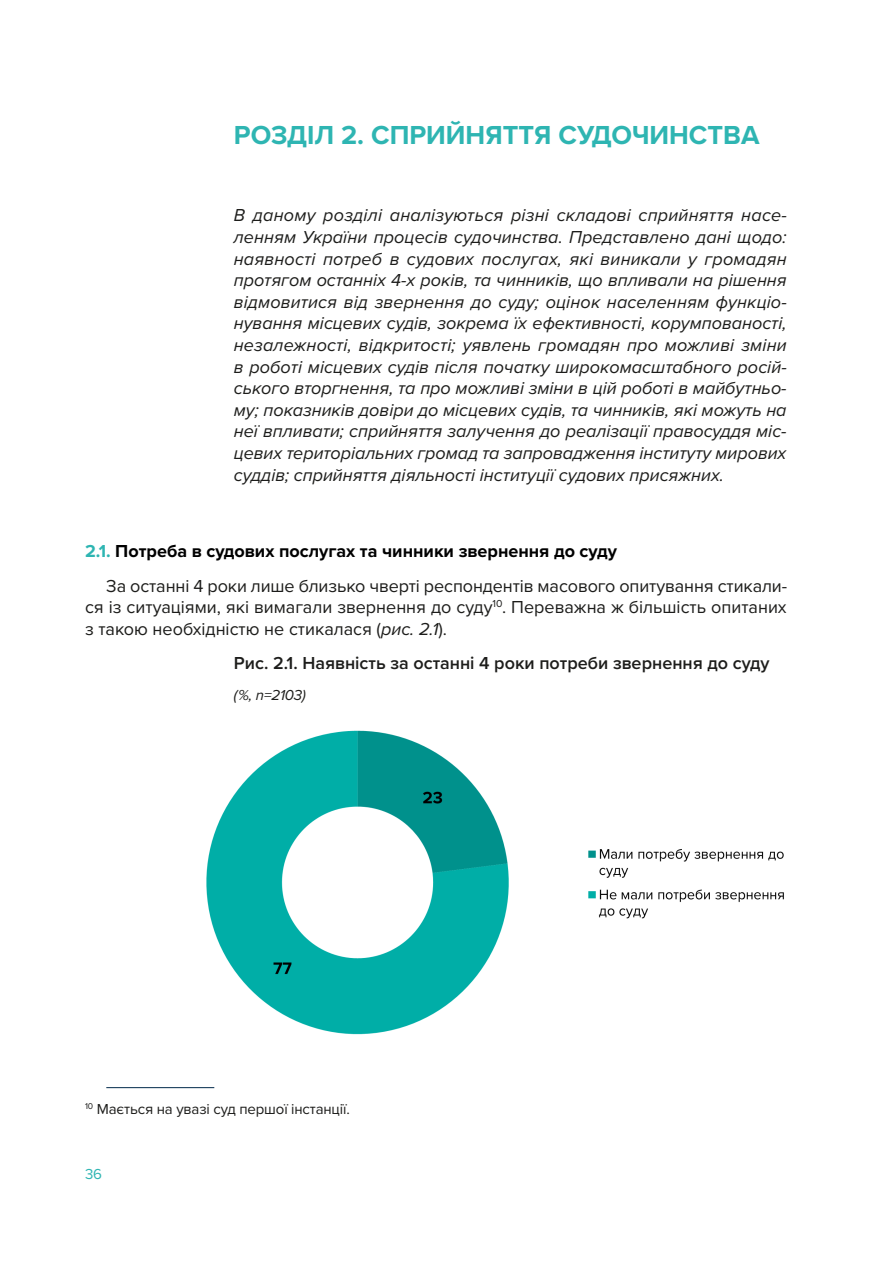
<style>
.page{position:relative;width:893px;height:1263px;background:#fff}
.page>*{position:absolute;margin:0;border:0;box-sizing:border-box;transform-origin:0 0}
.t1{font:700 27px "Proxima Nova";color:#2eb5b2}
.t2{font:italic 18px/21.6px "Proxima Nova";color:#1d1d1b;text-align:justify}
.t3{font:18px/34.3px "Proxima Nova";color:#1d1d1b}
.t4{font:600 18px "Proxima Nova";color:#1d1d1b}
.t5{font:15px "Proxima Nova";letter-spacing:-.01em;color:#1d1d1b}
.t6{font:italic 15px "Proxima Nova";color:#1d1d1b}
.t7{font:15px "Proxima Nova";color:#2eb5b2}
.s1{font-weight:700;color:#2eb5b2}
.s2{font-weight:700;color:#000}
.s3{font-style:italic}
</style>
<div class="page">
<hr style="left:106px;top:1087px;width:108px;height:1px;background:#002949">
<img style="left:206px;top:730px;width:578px;height:305px">
<h1 class="t1" style="left:234px;top:115px;width:527px">РОЗДІЛ 2. СПРИЙНЯТТЯ СУДОЧИНСТВА</h1>
<p class="t2" style="left:234px;top:204px;width:554px">В даному розділі аналізуються різні складові сприйняття насе&shy;ленням України процесів судочинства. Представлено дані щодо: наявності потреб в судових послугах, які виникали у громадян протягом останніх 4-х років, та чинників, що впливали на рішення відмовитися від звернення до суду; оцінок населенням функціо&shy;нування місцевих судів, зокрема їх ефективності, корумпованості, незалежності, відкритості; уявлень громадян про можливі зміни в роботі місцевих судів після початку широкомасштабного росій&shy;ського вторгнення, та про можливі зміни в цій роботі в майбутньо&shy;му; показників довіри до місцевих судів, та чинників, які можуть на неї впливати; сприйняття залучення до реалізації правосуддя міс&shy;цевих територіальних громад та запровадження інституту мирових суддів; сприйняття діяльності інституції судових присяжних.</p>
<p class="t3" style="left:106px;top:533px;width:682px;text-indent:-21px"><span class="s1">2.1.</span> <span class="s2">Потреба в судових послугах та чинники звернення до суду<br></span>За останні 4 роки лише близько чверті респондентів масового опитування стикали-</p>
<p class="t3" style="left:85px;top:596px;width:703px;line-height:21.6px">ся із ситуаціями, які вимагали звернення до суду<sup>10</sup>. Переважна ж більшість опитаних з такою необхідністю не стикалася (<span class="s3">рис. 2.1</span>).</p>
<p class="t4" style="left:234px;top:650px;width:537px">Рис. 2.1. Наявність за останні 4 роки потреби звернення до суду</p>
<p class="t6" style="left:234px;top:684px;width:74px">( %, n=2103)</p>
<p class="t5" style="left:85px;top:1098px;width:266px"><sup>10</sup> Мається на увазі суд першої інстанції.</p>
<p class="t7" style="left:85px;top:1163px;width:19px">36</p>
</div>
